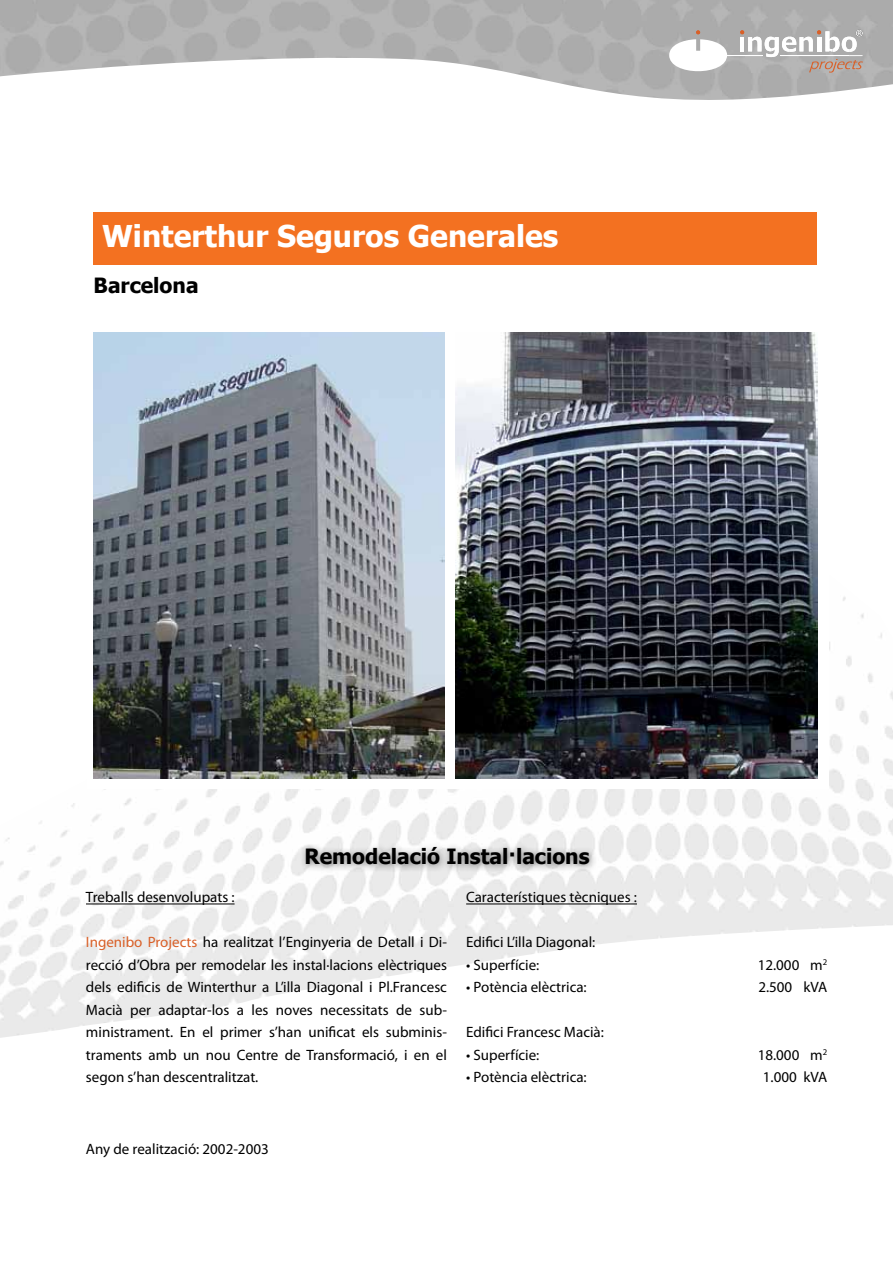
<style>
.page{position:relative;width:893px;height:1263px;background:#fff}
.page>*{position:absolute;margin:0;border:0;box-sizing:border-box;transform-origin:0 0}
.t1{font:700 30px "Tahoma";color:#fff}
.t2{font:700 21px "Tahoma";color:#000}
.t3{font:15px/22.5px "Myriad Pro";color:#000;text-align:justify}
.s1{color:#d96028}
</style>
<div class="page">
<img style="left:0;top:597px;width:893px;height:441px">
<img style="left:299px;top:0;width:594px;height:100px">
<svg style="left:669px;top:30px;width:194px;height:47px"></svg>
<div style="left:88px;top:326px;width:741px;height:463px;background:#fff"></div>
<hr style="left:86px;top:903px;width:149px;height:1px;background:#000">
<hr style="left:466px;top:903px;width:171px;height:1px;background:#000">
<div style="left:299px;top:841px;width:300px;height:32px;background:#000;opacity:.5"></div>
<div style="left:94px;top:212px;width:723px;height:52px;background:#f37121"></div>
<img style="left:94px;top:332px;width:350px;height:446px">
<img style="left:455px;top:332px;width:362px;height:446px">
<h1 class="t1" style="left:102px;top:215px;width:458px">Winterthur Seguros Generales</h1>
<h2 class="t2" style="left:94px;top:271px;width:106px">Barcelona</h2>
<h2 class="t2" style="left:304px;top:842px;width:287px">Remodelació Instal·lacions</h2>
<p class="t3" style="left:86px;top:886px;width:150px">Treballs desenvolupats :</p>
<p class="t3" style="left:86px;top:931px;width:363px"><span class="s1">Ingenibo Projects</span> ha realitzat l’Enginyeria de Detall i Di&shy;recció d’Obra per remodelar les instal·lacions elèctriques dels edificis de Winterthur a L’illa Diagonal i Pl.Francesc Macià per adaptar-los a les noves necessitats de sub&shy;ministrament. En el primer s’han unificat els subminis&shy;traments amb un nou Centre de Transformació, i en el segon s’han descentralitzat.</p>
<p class="t3" style="left:466px;top:886px;width:172px">Característiques tècniques :</p>
<p class="t3" style="left:466px;top:931px;width:131px">Edifici L’illa Diagonal:</p>
<p class="t3" style="left:466px;top:953px;width:75px">• Superfície:</p>
<p class="t3" style="left:758px;top:953px;width:71px">12.000 m<sup>2</sup></p>
<p class="t3" style="left:466px;top:976px;width:122px">• Potència elèctrica:</p>
<p class="t3" style="left:758px;top:976px;width:70px">2.500 kVA</p>
<p class="t3" style="left:466px;top:1021px;width:139px">Edifici Francesc Macià:</p>
<p class="t3" style="left:466px;top:1043px;width:75px">• Superfície:</p>
<p class="t3" style="left:758px;top:1043px;width:71px">18.000 m<sup>2</sup></p>
<p class="t3" style="left:466px;top:1066px;width:122px">• Potència elèctrica:</p>
<p class="t3" style="left:763px;top:1066px;width:66px">1.000 kVA</p>
<p class="t3" style="left:86px;top:1138px;width:184px">Any de realització: 2002-2003</p>
</div>
